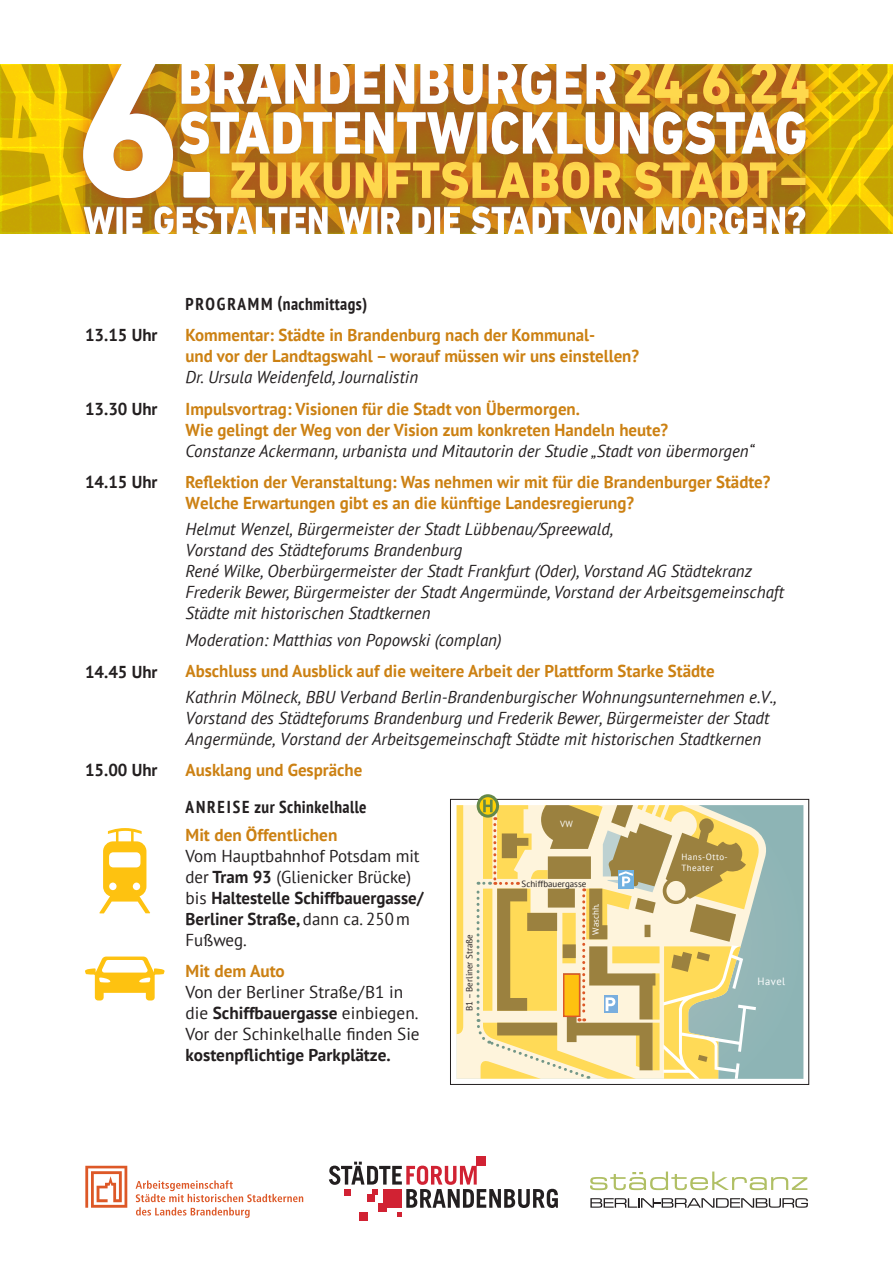
<style>
.page{position:relative;width:893px;height:1263px;background:#fff}
.page>*{position:absolute;margin:0;border:0;box-sizing:border-box;transform-origin:0 0}
.t1{font:italic 17.25px/21px "PT Sans";color:#231f20}
.t2{font:700 17.25px/21px "PT Sans";color:#cc8113}
.t3{font:17.25px/21px "PT Sans";color:#231f20}
.t4{font:700 17.25px "PT Sans";color:#231f20}
.t5{font:700 condensed 17.25px "PT Sans";letter-spacing:.025em;color:#231f20}
.t6{font:10.5px "PT Sans";letter-spacing:.05em;color:#fff}
.t7{font:8.85px "PT Sans";color:#231f20}
.t8{font:8.85px/10.5px "PT Sans";letter-spacing:.05em;color:#fff}
.s1{font-style:inherit}
.s2{font-weight:700}
.s3{font-size:10.5px}
</style>
<div class="page">
<svg style="left:329px;top:1161px;width:229px;height:56px"></svg>
<div style="left:367px;top:1194px;width:7px;height:7px;background:#d12233"></div>
<div style="left:359px;top:1212px;width:8px;height:8px;background:#d12233"></div>
<div style="left:476px;top:1156px;width:10px;height:10px;background:#d12233"></div>
<svg style="left:85px;top:1166px;width:42px;height:42px"></svg>
<svg style="left:136px;top:1180px;width:167px;height:38px"></svg>
<svg style="left:590px;top:1171px;width:217px;height:19px"></svg>
<svg style="left:590px;top:1198px;width:218px;height:10px"></svg>
<svg style="left:99px;top:828px;width:51px;height:85px"></svg>
<svg style="left:85px;top:956px;width:80px;height:44px"></svg>
<svg style="left:456px;top:805px;width:348px;height:274px;background:#cbc99c"></svg>
<div style="left:450px;top:799px;width:359px;height:286px;border:1px solid #231f20"></div>
<svg style="left:478px;top:796px;width:20px;height:20px"></svg>
<div style="left:477px;top:794px;width:22px;height:24px;border:3px solid #648849;border-radius:50%"></div>
<svg style="left:475px;top:799px;width:114px;height:280px;background:#e2cb85"></svg>
<div style="left:563px;top:973px;width:17px;height:44px;background:#fec210;border:1px solid #dd5827"></div>
<svg style="left:603px;top:823px;width:69px;height:69px;background:#b9ae86"></svg>
<svg style="left:0;top:64px;width:893px;height:170px;background:#ddba02"></svg>
<div style="left:66px;top:45px;width:756px;height:206px;background:#d12233;opacity:.59"></div>
<svg style="left:84px;top:206px;width:721px;height:28px"></svg>
<svg style="left:83px;top:64px;width:726px;height:134px"></svg>
<div style="left:0;top:0;width:893px;height:64px;background:#fff"></div>
<div style="left:0;top:234px;width:893px;height:28px;background:#fff"></div>
<p class="t5" style="left:186px;top:292px;width:183px">PROGRAMM (nachmittags)</p>
<p class="t4" style="left:85px;top:324px;width:74px">13.15 Uhr</p>
<p class="t2" style="left:186px;top:324px;width:455px">Kommentar: Städte in Brandenburg nach der Kommunal-<br>und vor der Landtagswahl – worauf müssen wir uns einstellen?</p>
<p class="t1" style="left:186px;top:366px;width:234px">Dr. Ursula Weidenfeld, Journalistin</p>
<p class="t4" style="left:85px;top:397px;width:74px">13.30 Uhr</p>
<p class="t2" style="left:186px;top:398px;width:484px">Impulsvortrag: Visionen für die Stadt von Übermorgen.<br>Wie gelingt der Weg von der Vision zum konkreten Handeln heute?</p>
<p class="t1" style="left:186px;top:440px;width:570px">Constanze Ackermann, urbanista und Mitautorin der Studie „Stadt von übermorgen“</p>
<p class="t2" style="left:186px;top:471px;width:586px">Reflektion der Veranstaltung: Was nehmen wir mit für die Brandenburger Städte?<br>Welche Erwartungen gibt es an die künftige Landesregierung?</p>
<p class="t1" style="left:186px;top:518px;width:568px">Helmut Wenzel, Bürgermeister der Stadt Lübbenau/Spreewald,<br><span class="s1">V</span>orstand des Städteforums Brandenburg<br>René Wilke, Oberbürgermeister der Stadt Frankfurt (Oder), Vorstand AG Städtekranz</p>
<p class="t4" style="left:85px;top:471px;width:74px">14.15 Uhr</p>
<p class="t4" style="left:85px;top:759px;width:74px">15.00 Uhr</p>
<p class="t1" style="left:186px;top:581px;width:600px">Frederik Bewer, Bürgermeister der Stadt Angermünde, Vorstand der Arbeitsgemeinschaft<br>Städte mit historischen Stadtkernen</p>
<p class="t1" style="left:186px;top:629px;width:318px">Moderation: Matthias von Popowski (complan)</p>
<p class="t2" style="left:186px;top:660px;width:531px">Abschluss und Ausblick auf die weitere Arbeit der Plattform Starke Städte</p>
<p class="t1" style="left:186px;top:686px;width:593px">Kathrin Mölneck, BBU Verband Berlin-Brandenburgischer Wohnungsunternehmen e.V.,<br>Vorstand des Städteforums Brandenburg und Frederik Bewer, <span class="s1">Bürgermeister der Stadt<br>Angermünde, Vorstand der Arbeitsgemeinschaft Städte mit historischen Stadtkernen</span></p>
<p class="t2" style="left:186px;top:759px;width:178px">Ausklang und Gespräche</p>
<p class="t5" style="left:186px;top:796px;width:183px">ANREISE zur Schinkelhalle</p>
<p class="t2" style="left:186px;top:824px;width:153px">Mit den Öffentlichen</p>
<p class="t3" style="left:186px;top:845px;width:240px">Vom Hauptbahnhof Potsdam mit der <span class="s2">Tram 93</span> (Glienicker Brücke) bis <span class="s2">Haltestelle Schiffbauergasse/<br>Berliner Straße,</span> dann ca. 250m<br>Fußweg.</p>
<p class="t2" style="left:186px;top:960px;width:101px">Mit dem Auto</p>
<p class="t3" style="left:186px;top:981px;width:236px">Von der Berliner Straße/B1 in die <span class="s2">Schiffbauergasse</span> einbiegen.<br>Vor der Schinkelhalle finden Sie</p>
<p class="t4" style="left:186px;top:1044px;width:207px">kostenpflichtige Parkplätze.</p>
<p class="t8" style="left:560px;top:818px;width:14px">VW</p>
<p class="t8" style="left:681px;top:852px;width:47px">Hans-Otto-<br>Theater</p>
<p class="t7" style="left:522px;top:878px;width:66px">Schiffbauergasse</p>
<p class="t8" style="left:590px;top:934px;width:33px;rotate:-90deg">Waschh<span class="s3">.</span></p>
<p class="t7" style="left:464px;top:1011px;width:78px;rotate:-90deg">B1 – Berliner Straße</p>
<p class="t6" style="left:757px;top:975px;width:29px">Havel</p>
</div>
